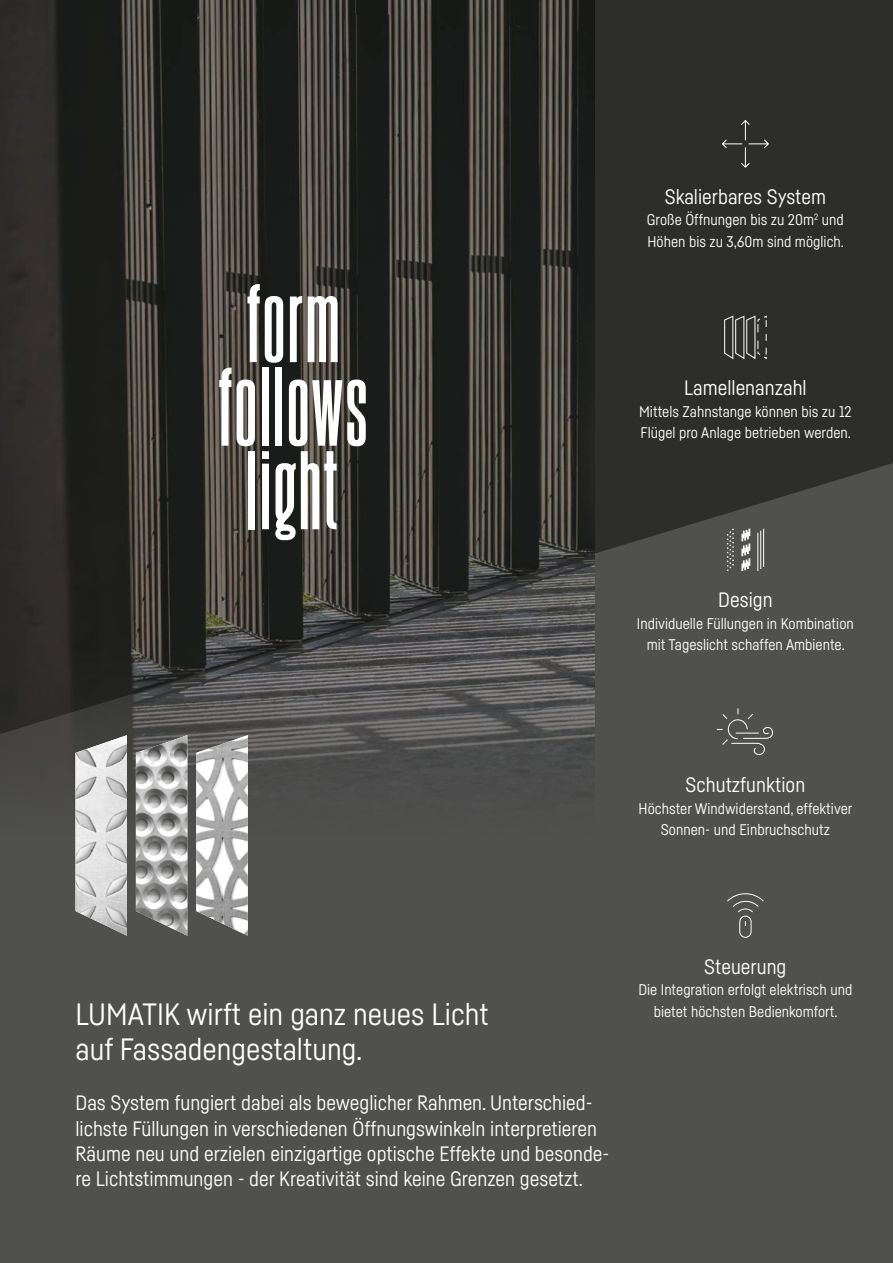
<style>
.page{position:relative;width:893px;height:1263px;background:#2d2e2b}
.page>*{position:absolute;margin:0;border:0;box-sizing:border-box;transform-origin:0 0}
.t1{font:700 83.55px/83.6px "August";letter-spacing:.005em;color:#fff;text-align:center}
.t2{font:30.45px/35px "Fabrikat";color:#fff}
.t3{font:20.55px/25px "Fabrikat";color:#fff}
.t4{font:15.15px/21.3px "Fabrikat";color:#fff;text-align:center}
</style>
<div class="page">
<div style="left:0;top:463px;width:893px;height:800px;background:#50504e"></div>
<img style="left:0;top:0;width:595px;height:845px">
<svg style="left:722px;top:120px;width:47px;height:48px"></svg>
<svg style="left:724px;top:315px;width:43px;height:44px"></svg>
<svg style="left:741px;top:529px;width:9px;height:42px"></svg>
<hr style="left:757px;top:533px;width:1px;height:38px;background:#fff">
<hr style="left:760px;top:531px;width:1px;height:38px;background:#fff">
<hr style="left:763px;top:529px;width:1px;height:38px;background:#fff">
<svg style="left:727px;top:529px;width:7px;height:42px"></svg>
<svg style="left:717px;top:708px;width:57px;height:48px;background:#5d5d5b"></svg>
<svg style="left:726px;top:891px;width:38px;height:47px;background:#5e5e5c"></svg>
<img style="left:136px;top:735px;width:51px;height:200px">
<img style="left:196px;top:735px;width:52px;height:201px">
<img style="left:75px;top:735px;width:52px;height:201px">
<h1 class="t1" style="left:217px;top:282px;width:153px">form follows light</h1>
<h3 class="t3" style="left:665px;top:184px;width:163px">Skalierbares System</h3>
<p class="t4" style="left:647px;top:209px;width:199px;text-align:left">Große Öffnungen bis zu 20m<sup>2</sup> und<br>Höhen bis zu 3,60m sind möglich.</p>
<h3 class="t3" style="left:684px;top:375px;width:124px">Lamellenanzahl</h3>
<p class="t4" style="left:639px;top:400px;width:214px;text-align:left">Mittels Zahnstange können bis zu 12<br>Flügel pro Anlage betrieben werden.</p>
<h3 class="t3" style="left:718px;top:587px;width:56px">Design</h3>
<p class="t4" style="left:637px;top:612px;width:218px">Individuelle Füllungen in Kombination mit Tageslicht schaffen Ambiente.</p>
<h3 class="t3" style="left:686px;top:772px;width:121px">Schutzfunktion</h3>
<p class="t4" style="left:639px;top:797px;width:215px">Höchster Windwiderstand, effektiver<br>Sonnen- und Einbruchschutz</p>
<h2 class="t2" style="left:75px;top:996px;width:415px">LUMATIK wirft ein ganz neues Licht auf Fassadengestaltung.</h2>
<p class="t3" style="left:75px;top:1090px;width:535px">Das System fungiert dabei als beweglicher Rahmen. Unterschied&shy;lichste Füllungen in verschiedenen Öffnungswinkeln interpretieren Räume neu und erzielen einzigartige optische Effekte und besonde&shy;re Lichtstimmungen - der Kreativität sind keine Grenzen gesetzt.</p>
<h3 class="t3" style="left:704px;top:953px;width:84px">Steuerung</h3>
<p class="t4" style="left:638px;top:979px;width:215px">Die Integration erfolgt elektrisch und bietet höchsten Bedienkomfort.</p>
</div>
